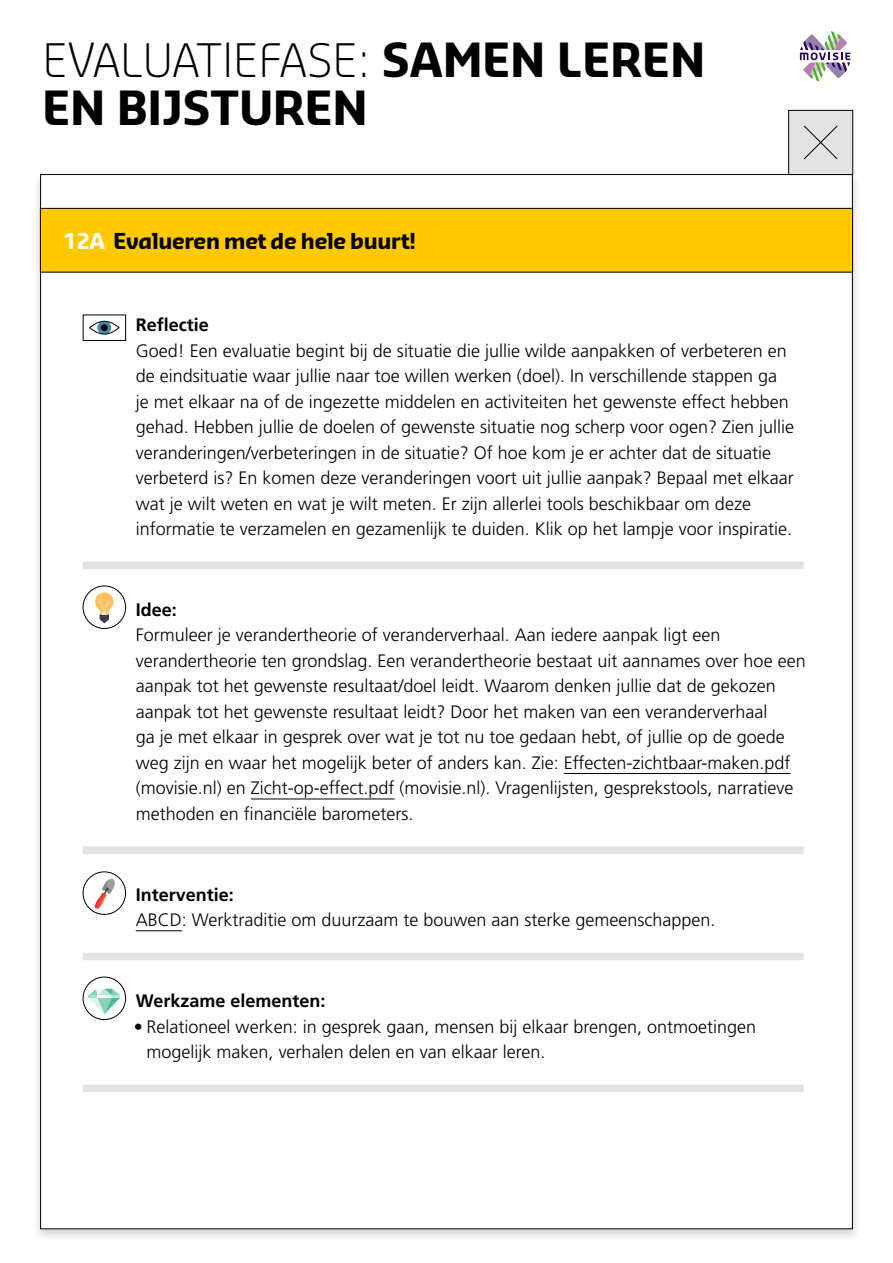
<style>
.page{position:relative;width:893px;height:1263px;background:#fff}
.page>*{position:absolute;margin:0;border:0;box-sizing:border-box;transform-origin:0 0}
.titel{font:700 45px/48px "Sansa Pro";color:#000}
.overlay_kop{font:700 21px "Sansa Pro";letter-spacing:-.01em;color:#000}
.brood_overlay{font:300 18px/25.5px "Frutiger";color:#000}
.brood_overlay-2{font:700 18px "Frutiger";color:#000}
.s1{font-weight:300}
.s2{color:#fff}
.s3{font-weight:700}
</style>
<div class="page">
<svg style="left:800px;top:31px;width:50px;height:50px"></svg>
<div style="left:31px;top:169px;width:831px;height:1073px;background:#000;opacity:.2"></div>
<div style="left:41px;top:175px;width:811px;height:1054px;background:#fff"></div>
<hr style="left:564px;top:773px;width:227px;height:1px;background:#000">
<hr style="left:251px;top:799px;width:144px;height:1px;background:#000">
<hr style="left:136px;top:930px;width:46px;height:1px;background:#000">
<svg style="left:90px;top:321px;width:29px;height:13px"></svg>
<svg style="left:97px;top:321px;width:14px;height:13px"></svg>
<div style="left:101px;top:324px;width:7px;height:7px;background:#000;border-radius:50%"></div>
<div style="left:89px;top:321px;width:30px;height:13px;border:1px solid #000;border-radius:50%"></div>
<div style="left:83px;top:315px;width:43px;height:26px;border:1px solid #000"></div>
<div style="left:83px;top:562px;width:721px;height:7px;background:#e3e3e5"></div>
<svg style="left:95px;top:592px;width:19px;height:31px"></svg>
<div style="left:83px;top:586px;width:43px;height:43px;border:1px solid #000;border-radius:50%"></div>
<div style="left:83px;top:846px;width:721px;height:8px;background:#e3e3e5"></div>
<svg style="left:94px;top:878px;width:21px;height:31px"></svg>
<div style="left:83px;top:872px;width:43px;height:42px;border:1px solid #000;border-radius:50%"></div>
<div style="left:83px;top:953px;width:721px;height:7px;background:#e3e3e5"></div>
<svg style="left:88px;top:989px;width:32px;height:25px"></svg>
<div style="left:83px;top:977px;width:43px;height:43px;border:1px solid #000;border-radius:50%"></div>
<div style="left:83px;top:1084px;width:721px;height:8px;background:#e3e3e5"></div>
<div style="left:40px;top:208px;width:813px;height:64px;background:#fec900"></div>
<div style="left:40px;top:208px;width:813px;height:64px;border:1px solid #000"></div>
<svg style="left:788px;top:110px;width:65px;height:65px;background:#d1d1d1"></svg>
<p class="titel" style="left:43px;top:36px;width:664px"><span class="s1">EVALUATIEFASE:</span> SAMEN LEREN<br>EN BIJSTUREN</p>
<p class="overlay_kop" style="left:64px;top:227px;width:354px"><span class="s2">12A</span> Evalueren met de hele buurt!</p>
<p class="brood_overlay" style="left:136px;top:312px;width:660px"><span class="s3">Reflectie<br></span>Goed! Een evaluatie begint bij de situatie die jullie wilde aanpakken of verbeteren en de eindsituatie waar jullie naar toe willen werken (doel). In verschillende stappen ga je met elkaar na of de ingezette middelen en activiteiten het gewenste effect hebben gehad. Hebben jullie de doelen of gewenste situatie nog scherp voor ogen? Zien jullie veranderingen/verbeteringen in de situatie? Of hoe kom je er achter dat de situatie verbeterd is? En komen deze veranderingen voort uit jullie aanpak? Bepaal met elkaar wat je wilt weten en wat je wilt meten. Er zijn allerlei tools beschikbaar om deze informatie te verzamelen en gezamenlijk te duiden. Klik op het lampje voor inspiratie.</p>
<p class="brood_overlay" style="left:136px;top:597px;width:671px"><span class="s3">Idee:<br></span>Formuleer je verandertheorie of veranderverhaal. Aan iedere aanpak ligt een verandertheorie ten grondslag. Een verandertheorie bestaat uit aannames over hoe een aanpak tot het gewenste resultaat/doel leidt. Waarom denken jullie dat de gekozen aanpak tot het gewenste resultaat leidt? Door het maken van een veranderverhaal<br>ga je met elkaar in gesprek over wat je tot nu toe gedaan hebt, of jullie op de goede weg zijn en waar het mogelijk beter of anders kan. Zie: Effecten-zichtbaar-maken.pdf (movisie.nl) en Zicht-op-effect.pdf (movisie.nl). Vragenlijsten, gesprekstools, narratieve methoden en financiële barometers.</p>
<p class="brood_overlay" style="left:136px;top:882px;width:581px"><span class="s3">Interventie:<br></span>ABCD: Werktraditie om duurzaam te bouwen aan sterke gemeenschappen.</p>
<p class="brood_overlay-2" style="left:136px;top:990px;width:191px">Werkzame elementen:</p>
<p class="brood_overlay" style="left:147px;top:1013px;width:611px;text-indent:-13px">• Relationeel werken: in gesprek gaan, mensen bij elkaar brengen, ontmoetingen mogelijk maken, verhalen delen en van elkaar leren.</p>
</div>
